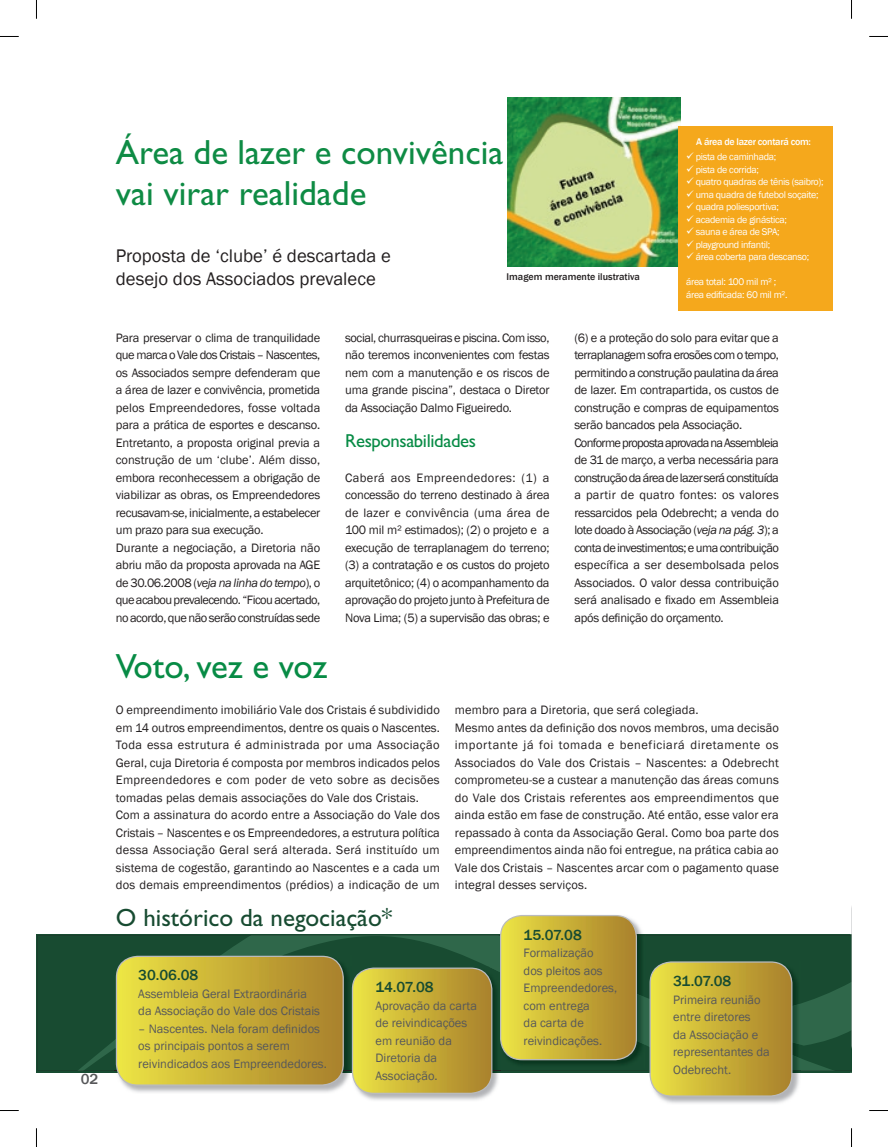
<style>
.page{position:relative;width:888px;height:1147px;background:#fff}
.page>*{position:absolute;margin:0;border:0;box-sizing:border-box;transform-origin:0 0}
.t1{font:35px/41.2px "Gill Sans";color:#0e8b44}
.t2{font:35px "Gill Sans";color:#078b45}
.t3{font:25px "Gill Sans";color:#174b31}
.t4{font:18.75px/22.5px "Franklin Gothic";color:#231f20}
.t5{font:18.75px "Gill Sans";letter-spacing:-.02em;color:#078b45}
.t6{font:500 15px "Franklin Gothic";color:#174b31}
.t7{font:500 15px "Franklin Gothic";color:#57585a}
.t8{font:12.5px/17.5px "Franklin Gothic";letter-spacing:-.005em;color:#231f20}
.t9{font:12.5px/17.5px "Franklin Gothic";color:#57585a}
.t10{font:10px/12.5px "Franklin Gothic";letter-spacing:-.03em;color:#fff}
.t11{font:500 10px "Franklin Gothic";color:#231f20}
.t12{font:500 10px "Franklin Gothic";letter-spacing:-.03em;color:#fff}
.s1{font-style:italic}
</style>
<div class="page">
<img style="left:508px;top:97px;width:172px;height:170px">
<svg style="left:38px;top:935px;width:812px;height:135px;background:#1b4f35"></svg>
<img style="left:115px;top:954px;width:237px;height:139px">
<img style="left:115px;top:954px;width:169px;height:94px">
<div style="left:116px;top:956px;width:227px;height:129px;background:linear-gradient(to right,#ece344,#a87e2b);border-radius:21px"></div>
<div style="left:116px;top:955px;width:228px;height:130px;border:1px solid #babbbe;border-radius:21px"></div>
<img style="left:352px;top:966px;width:149px;height:134px">
<img style="left:351px;top:966px;width:1px;height:104px">
<svg style="left:351px;top:1070px;width:1px;height:23px"></svg>
<div style="left:352px;top:968px;width:140px;height:125px;background:linear-gradient(to right,#ece344,#a87f2b);border-radius:21px"></div>
<div style="left:352px;top:967px;width:140px;height:127px;border:1px solid #babbbe;border-radius:21px"></div>
<img style="left:499px;top:915px;width:146px;height:153px">
<img style="left:499px;top:935px;width:146px;height:109px">
<img style="left:499px;top:972px;width:2px;height:96px">
<svg style="left:488px;top:966px;width:12px;height:6px"></svg>
<div style="left:501px;top:915px;width:135px;height:144px;background:linear-gradient(to right,#ece244,#a87f2b);border-radius:21px"></div>
<div style="left:500px;top:915px;width:137px;height:145px;border:1px solid #babbbe;border-radius:21px"></div>
<img style="left:649px;top:960px;width:152px;height:144px">
<div style="left:650px;top:962px;width:142px;height:134px;background:linear-gradient(to right,#ece344,#a87f2c);border-radius:21px"></div>
<div style="left:649px;top:961px;width:143px;height:135px;border:1px solid #babbbe;border-radius:21px"></div>
<svg style="left:709px;top:906px;width:143px;height:161px"></svg>
<div style="left:678px;top:126px;width:155px;height:184px;background:#f5a81c"></div>
<svg style="left:0;top:36px;width:19px;height:1px"></svg>
<svg style="left:869px;top:36px;width:19px;height:1px"></svg>
<svg style="left:0;top:1110px;width:19px;height:1px"></svg>
<svg style="left:869px;top:1110px;width:19px;height:1px"></svg>
<svg style="left:36px;top:0;width:1px;height:19px"></svg>
<svg style="left:36px;top:1128px;width:1px;height:19px"></svg>
<svg style="left:851px;top:0;width:1px;height:19px"></svg>
<svg style="left:851px;top:1128px;width:1px;height:19px"></svg>
<p class="t7" style="left:81px;top:1069px;width:19px">02</p>
<h1 class="t1" style="left:116px;top:132px;width:389px">Área de lazer e convivência vai virar realidade</h1>
<h3 class="t4" style="left:116px;top:245px;width:277px">Proposta de ‘clube’ é descartada e desejo dos Associados prevalece</h3>
<p class="t11" style="left:507px;top:270px;width:135px">Imagem meramente ilustrativa</p>
<p class="t12" style="left:696px;top:135px;width:116px">A área de lazer contará com:</p>
<p class="t10" style="left:686px;top:151px;width:92px">✓ pista de caminhada;</p>
<p class="t10" style="left:686px;top:163px;width:75px">✓ pista de corrida;</p>
<p class="t10" style="left:686px;top:176px;width:139px">✓ quatro quadras de tênis (saibro);</p>
<p class="t10" style="left:686px;top:188px;width:134px">✓ uma quadra de futebol soçaite;</p>
<p class="t10" style="left:686px;top:201px;width:94px">✓ quadra poliesportiva;</p>
<p class="t10" style="left:686px;top:213px;width:102px">✓ academia de ginástica;</p>
<p class="t10" style="left:686px;top:226px;width:95px">✓ sauna e área de SPA;</p>
<p class="t10" style="left:686px;top:238px;width:86px">✓ playground infantil;</p>
<p class="t10" style="left:686px;top:251px;width:125px">✓ área coberta para descanso;</p>
<p class="t10" style="left:686px;top:276px;width:103px">área total: 100 mil m² ; área edificada: 60 mil m².</p>
<p class="t8" style="left:116px;top:329px;width:206px">Para preservar o clima de tranquilidade que marca o Vale dos Cristais – Nascentes, os Associados sempre defenderam que a área de lazer e convivência, prometida pelos Empreendedores, fosse voltada para a prática de esportes e descanso.<br>Entretanto, a proposta original previa a construção de um ‘clube’. Além disso, embora reconhecessem a obrigação de viabilizar as obras, os Empreendedores recusavam-se, inicialmente, a estabelecer um prazo para sua execução.<br>Durante a negociação, a Diretoria não abriu mão da proposta aprovada na AGE de 30.06.2008 (<span class="s1">veja na linha do tempo</span>), o que acabou prevalecendo. “Ficou acertado, no acordo, que não serão construídas sede</p>
<p class="t8" style="left:345px;top:329px;width:206px;text-align:justify">social, churrasqueiras e piscina. Com isso, não teremos inconvenientes com festas nem com a manutenção e os riscos de uma grande piscina”, destaca o Diretor da Associação Dalmo Figueiredo.</p>
<h3 class="t5" style="left:345px;top:430px;width:132px">Responsabilidades</h3>
<p class="t8" style="left:345px;top:469px;width:206px;text-align:justify">Caberá aos Empreendedores: (1) a concessão do terreno destinado à área de lazer e convivência (uma área de 100 mil m² estimados); (2) o projeto e a execução de terraplanagem do terreno; (3) a contratação e os custos do projeto arquitetônico; (4) o acompanhamento da aprovação do projeto junto à Prefeitura de Nova Lima; (5) a supervisão das obras; e</p>
<p class="t8" style="left:574px;top:329px;width:206px">(6) e a proteção do solo para evitar que a terraplanagem sofra erosões com o tempo, permitindo a construção paulatina da área de lazer. Em contrapartida, os custos de construção e compras de equipamentos serão bancados pela Associação.<br>Conforme proposta aprovada na Assembleia de 31 de março, a verba necessária para construção da área de lazer será constituída a partir de quatro fontes: os valores ressarcidos pela Odebrecht; a venda do lote doado à Associação (<span class="s1">veja na pág. 3</span>); a conta de investimentos; e uma contribuição específica a ser desembolsada pelos Associados. O valor dessa contribuição será analisado e fixado em Assembleia após definição do orçamento.</p>
<h1 class="t2" style="left:116px;top:646px;width:213px">Voto, vez e voz</h1>
<p class="t8" style="left:116px;top:701px;width:326px">O empreendimento imobiliário Vale dos Cristais é subdividido em 14 outros empreendimentos, dentre os quais o Nascentes.<br>Toda essa estrutura é administrada por uma Associação Geral, cuja Diretoria é composta por membros indicados pelos Empreendedores e com poder de veto sobre as decisões tomadas pelas demais associações do Vale dos Cristais.<br>Com a assinatura do acordo entre a Associação do Vale dos Cristais – Nascentes e os Empreendedores, a estrutura política dessa Associação Geral será alterada. Será instituído um sistema de cogestão, garantindo ao Nascentes e a cada um dos demais empreendimentos (prédios) a indicação de um</p>
<p class="t8" style="left:455px;top:701px;width:326px">membro para a Diretoria, que será colegiada.<br>Mesmo antes da definição dos novos membros, uma decisão importante já foi tomada e beneficiará diretamente os Associados do Vale dos Cristais – Nascentes: a Odebrecht comprometeu-se a custear a manutenção das áreas comuns do Vale dos Cristais referentes aos empreendimentos que ainda estão em fase de construção. Até então, esse valor era repassado à conta da Associação Geral. Como boa parte dos empreendimentos ainda não foi entregue, na prática cabia ao Vale dos Cristais – Nascentes arcar com o pagamento quase integral desses serviços.</p>
<h2 class="t3" style="left:116px;top:903px;width:278px">O histórico da negociação*</h2>
<p class="t6" style="left:138px;top:966px;width:61px">30.06.08</p>
<p class="t9" style="left:138px;top:985px;width:183px">Assembleia Geral Extraordinária da Associação do Vale dos Cristais</p>
<p class="t9" style="left:138px;top:1020px;width:190px">– Nascentes. Nela foram definidos os principais pontos a serem reivindicados aos Empreendedores.</p>
<p class="t6" style="left:524px;top:925px;width:60px">15.07.08</p>
<p class="t9" style="left:524px;top:944px;width:95px">Formalização<br>dos pleitos aos<br>Empreendedores, com entrega<br>da carta de reivindicações.</p>
<p class="t6" style="left:673px;top:971px;width:60px">31.07.08</p>
<p class="t9" style="left:673px;top:991px;width:98px">Primeira reunião entre diretores<br>da Associação e representantes da<br>Odebrecht.</p>
<p class="t6" style="left:375px;top:978px;width:60px">14.07.08</p>
<p class="t9" style="left:375px;top:997px;width:103px">Aprovação da carta de reivindicações em reunião da<br>Diretoria da<br>Associação.</p>
</div>
